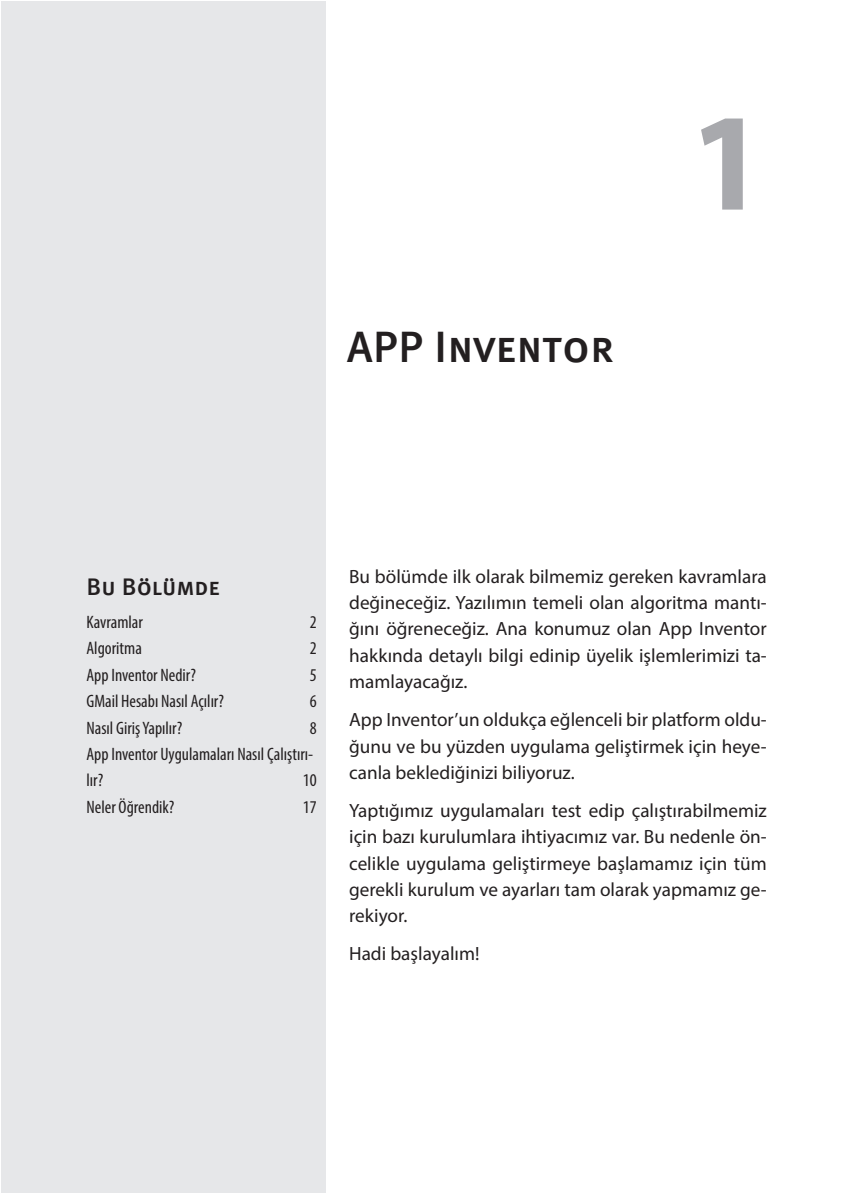
<style>
.page{position:relative;width:854px;height:1195px;background:#fff}
.page>*{position:absolute;margin:0;border:0;box-sizing:border-box;transform-origin:0 0}
.t1{font:700 140px "Myriad Pro";color:#a8a9ad}
.t2{font:44px "Meta Medium LF Caps";color:#231f20}
.t3{font:24px "Meta Medium LF Caps";color:#231f20}
.t4{font:19.2px/26.4px "Myriad Pro";color:#231f20;text-align:justify}
.t5{font:condensed 18px/26.4px "Myriad Pro";color:#231f20}
</style>
<div class="page">
<div style="left:1px;top:1px;width:325px;height:1191px;background:#e6e7e9"></div>
<h2 class="t2" style="left:347px;top:326px;width:268px">APP Inventor</h2>
<h1 class="t1" style="left:689px;top:71px;width:79px">1</h1>
<p class="t3" style="left:87px;top:575px;width:135px">Bu Bölümde</p>
<p class="t5" style="left:87px;top:608px;width:58px">Kavramlar</p>
<p class="t5" style="left:310px;top:608px;width:8px">2</p>
<p class="t5" style="left:87px;top:635px;width:57px">Algoritma</p>
<p class="t5" style="left:310px;top:635px;width:8px">2</p>
<p class="t5" style="left:87px;top:661px;width:111px">App Inventor Nedir?</p>
<p class="t5" style="left:310px;top:661px;width:8px">5</p>
<p class="t5" style="left:87px;top:687px;width:139px">GMail Hesabı Nasıl Açılır?</p>
<p class="t5" style="left:310px;top:687px;width:8px">6</p>
<p class="t5" style="left:87px;top:714px;width:97px">Nasıl Giriş Yapılır?</p>
<p class="t5" style="left:87px;top:714px;width:232px;text-indent:223px">8<br>App Inventor Uygulamaları Nasıl Çalıştırı&shy;lır?</p>
<p class="t5" style="left:303px;top:767px;width:15px">10</p>
<p class="t5" style="left:87px;top:793px;width:89px">Neler Öğrendik?</p>
<p class="t5" style="left:303px;top:793px;width:15px">17</p>
<p class="t4" style="left:349px;top:562px;width:419px">Bu bölümde ilk olarak bilmemiz gereken kavramlara değineceğiz. Yazılımın temeli olan algoritma mantı&shy;ğını öğreneceğiz. Ana konumuz olan App Inventor hakkında detaylı bilgi edinip üyelik işlemlerimizi ta&shy;mamlayacağız.</p>
<p class="t4" style="left:349px;top:706px;width:419px">App Inventor’un oldukça eğlenceli bir platform oldu&shy;ğunu ve bu yüzden uygulama geliştirmek için heye&shy;canla beklediğinizi biliyoruz.</p>
<p class="t4" style="left:349px;top:796px;width:419px">Yaptığımız uygulamaları test edip çalıştırabilmemiz için bazı kurulumlara ihtiyacımız var. Bu nedenle ön&shy;celikle uygulama geliştirmeye başlamamız için tüm gerekli kurulum ve ayarları tam olarak yapmamız ge&shy;rekiyor.</p>
<p class="t4" style="left:349px;top:939px;width:132px">Hadi başlayalım!</p>
</div>
